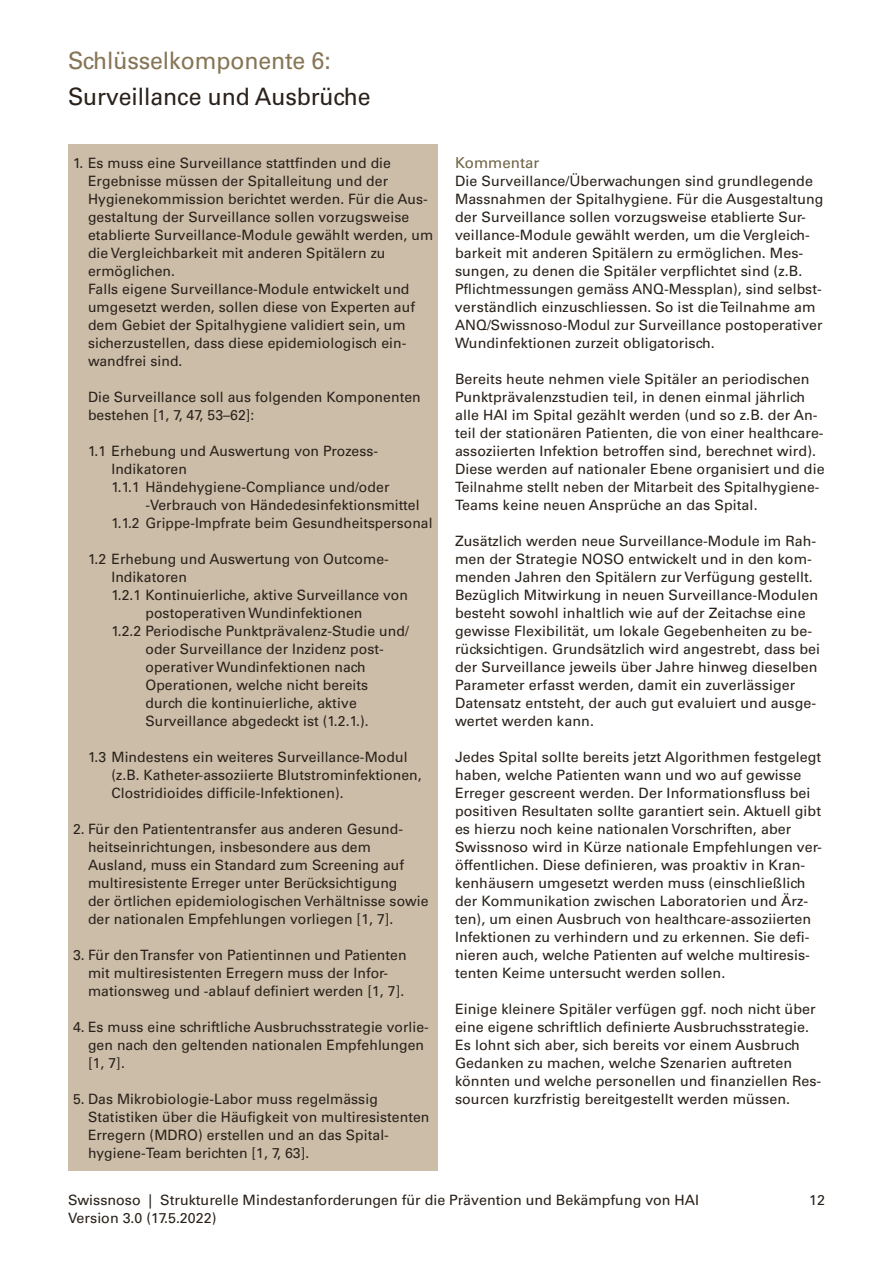
<style>
.page{position:relative;width:893px;height:1263px;background:#fff}
.page>*{position:absolute;margin:0;border:0;box-sizing:border-box;transform-origin:0 0}
.t1{font:24px "Univers LT";letter-spacing:-.005em;color:#29211a;scale:.96 1}
.t2{font:24px "Univers LT";letter-spacing:-.005em;color:#867554;scale:.96 1}
.t3{font:15px "Univers LT";letter-spacing:.005em;color:#6f6346}
.t4{font:14.25px/18px "Univers LT";letter-spacing:.005em;color:#29211a}
</style>
<div class="page">
<div style="left:68px;top:145px;width:370px;height:1026px;background:#cbbda8"></div>
<h1 class="t2" style="left:68px;top:46px;width:275px">Schlüsselkomponente 6:</h1>
<h1 class="t1" style="left:68px;top:82px;width:317px">Surveillance und Ausbrüche</h1>
<p class="t4" style="left:88px;top:154px;width:347px;text-indent:-15px">1. Es muss eine Surveillance stattfinden und die Ergebnisse müssen der Spitalleitung und der Hygienekommission berichtet werden. Für die Aus&shy;gestaltung der Surveillance sollen vorzugsweise etablierte Surveillance-Module gewählt werden, um die Vergleichbarkeit mit anderen Spitälern zu ermöglichen.<br>Falls eigene Surveillance-Module entwickelt und umgesetzt werden, sollen diese von Experten auf dem Gebiet der Spitalhygiene validiert sein, um sicherzustellen, dass diese epidemiologisch ein&shy;wandfrei sind.</p>
<p class="t4" style="left:88px;top:388px;width:334px">Die Surveillance soll aus folgenden Komponenten bestehen [1, 7, 47, 53–62]:</p>
<p class="t4" style="left:88px;top:442px;width:292px">1.1 Erhebung und Auswertung von Prozess-</p>
<p class="t4" style="left:111px;top:460px;width:77px">Indikatoren</p>
<p class="t4" style="left:111px;top:478px;width:279px">1.1.1 Händehygiene-Compliance und/oder</p>
<p class="t4" style="left:145px;top:496px;width:276px">-Verbrauch von Händedesinfektionsmittel</p>
<p class="t4" style="left:111px;top:514px;width:323px">1.1.2 Grippe-Impfrate beim Gesundheitspersonal</p>
<p class="t4" style="left:88px;top:550px;width:302px">1.2 Erhebung und Auswertung von Outcome-</p>
<p class="t4" style="left:111px;top:568px;width:77px">Indikatoren</p>
<p class="t4" style="left:111px;top:586px;width:298px">1.2.1 Kontinuierliche, aktive Surveillance von</p>
<p class="t4" style="left:145px;top:604px;width:219px">postoperativen Wundinfektionen</p>
<p class="t4" style="left:111px;top:622px;width:299px">1.2.2 Periodische Punktprävalenz-Studie und/</p>
<p class="t4" style="left:145px;top:640px;width:240px">oder Surveillance der Inzidenz post-</p>
<p class="t4" style="left:145px;top:658px;width:222px">operativer Wundinfektionen nach</p>
<p class="t4" style="left:145px;top:676px;width:224px">Operationen, welche nicht bereits</p>
<p class="t4" style="left:145px;top:694px;width:213px">durch die kontinuierliche, aktive</p>
<p class="t4" style="left:145px;top:712px;width:225px">Surveillance abgedeckt ist (1.2.1.).</p>
<p class="t4" style="left:111px;top:748px;width:312px;text-indent:-23px">1.3 Mindestens ein weiteres Surveillance-Modul (z.B. Katheter-assoziierte Blutstrominfektionen,<br>Clostridioides difficile-Infektionen).</p>
<p class="t4" style="left:88px;top:820px;width:342px;text-indent:-15px">2. Für den Patiententransfer aus anderen Gesund&shy;heitseinrichtungen, insbesondere aus dem Ausland, muss ein Standard zum Screening auf multiresistente Erreger unter Berücksichtigung<br>der örtlichen epidemiologischen Verhältnisse sowie der nationalen Empfehlungen vorliegen [1, 7].</p>
<p class="t4" style="left:88px;top:946px;width:320px;text-indent:-15px">3. Für den Transfer von Patientinnen und Patienten mit multiresistenten Erregern muss der Infor&shy;mationsweg und -ablauf definiert werden [1, 7].</p>
<p class="t4" style="left:88px;top:1018px;width:342px;text-indent:-15px">4. Es muss eine schriftliche Ausbruchsstrategie vorlie&shy;gen nach den geltenden nationalen Empfehlungen [1, 7].</p>
<p class="t4" style="left:88px;top:1090px;width:343px;text-indent:-15px">5. Das Mikrobiologie-Labor muss regelmässig Statistiken über die Häufigkeit von multiresistenten Erregern (MDRO) erstellen und an das Spital&shy;hygiene-Team berichten [1, 7, 63].</p>
<p class="t3" style="left:455px;top:154px;width:86px">Kommentar</p>
<p class="t4" style="left:455px;top:172px;width:370px">Die Surveillance/Überwachungen sind grundlegende Massnahmen der Spitalhygiene. Für die Ausgestaltung der Surveillance sollen vorzugsweise etablierte Sur&shy;veillance-Module gewählt werden, um die Vergleich&shy;barkeit mit anderen Spitälern zu ermöglichen. Mes&shy;sungen, zu denen die Spitäler verpflichtet sind (z.B.<br>Pflichtmessungen gemäss ANQ-Messplan), sind selbst&shy;verständlich einzuschliessen. So ist die Teilnahme am ANQ/Swissnoso-Modul zur Surveillance postoperativer Wundinfektionen zurzeit obligatorisch.</p>
<p class="t4" style="left:455px;top:370px;width:371px">Bereits heute nehmen viele Spitäler an periodischen Punktprävalenzstudien teil, in denen einmal jährlich alle HAI im Spital gezählt werden (und so z.B. der An&shy;teil der stationären Patienten, die von einer healthcare&shy;assoziierten Infektion betroffen sind, berechnet wird).<br>Diese werden auf nationaler Ebene organisiert und die Teilnahme stellt neben der Mitarbeit des Spitalhygiene-Teams keine neuen Ansprüche an das Spital.</p>
<p class="t4" style="left:455px;top:532px;width:367px">Zusätzlich werden neue Surveillance-Module im Rah&shy;men der Strategie NOSO entwickelt und in den kom&shy;menden Jahren den Spitälern zur Verfügung gestellt.<br>Bezüglich Mitwirkung in neuen Surveillance-Modulen besteht sowohl inhaltlich wie auf der Zeitachse eine gewisse Flexibilität, um lokale Gegebenheiten zu be&shy;rücksichtigen. Grundsätzlich wird angestrebt, dass bei der Surveillance jeweils über Jahre hinweg dieselben Parameter erfasst werden, damit ein zuverlässiger Datensatz entsteht, der auch gut evaluiert und ausge&shy;wertet werden kann.</p>
<p class="t4" style="left:455px;top:748px;width:368px">Jedes Spital sollte bereits jetzt Algorithmen festgelegt haben, welche Patienten wann und wo auf gewisse Erreger gescreent werden. Der Informationsfluss bei positiven Resultaten sollte garantiert sein. Aktuell gibt es hierzu noch keine nationalen Vorschriften, aber Swissnoso wird in Kürze nationale Empfehlungen ver&shy;öffentlichen. Diese definieren, was proaktiv in Kran&shy;kenhäusern umgesetzt werden muss (einschließlich der Kommunikation zwischen Laboratorien und Ärz&shy;ten), um einen Ausbruch von healthcare-assoziierten Infektionen zu verhindern und zu erkennen. Sie defi&shy;nieren auch, welche Patienten auf welche multiresis&shy;tenten Keime untersucht werden sollen.</p>
<p class="t4" style="left:455px;top:1000px;width:368px">Einige kleinere Spitäler verfügen ggf. noch nicht über eine eigene schriftlich definierte Ausbruchsstrategie.<br>Es lohnt sich aber, sich bereits vor einem Ausbruch Gedanken zu machen, welche Szenarien auftreten könnten und welche personellen und finanziellen Res&shy;sourcen kurzfristig bereitgestellt werden müssen.</p>
<p class="t4" style="left:68px;top:1191px;width:632px">Swissnoso | Strukturelle Mindestanforderungen für die Prävention und Bekämpfung von HAI</p>
<p class="t4" style="left:809px;top:1191px;width:17px">12</p>
<p class="t4" style="left:68px;top:1209px;width:150px">Version 3.0 (17.5.2022)</p>
</div>
